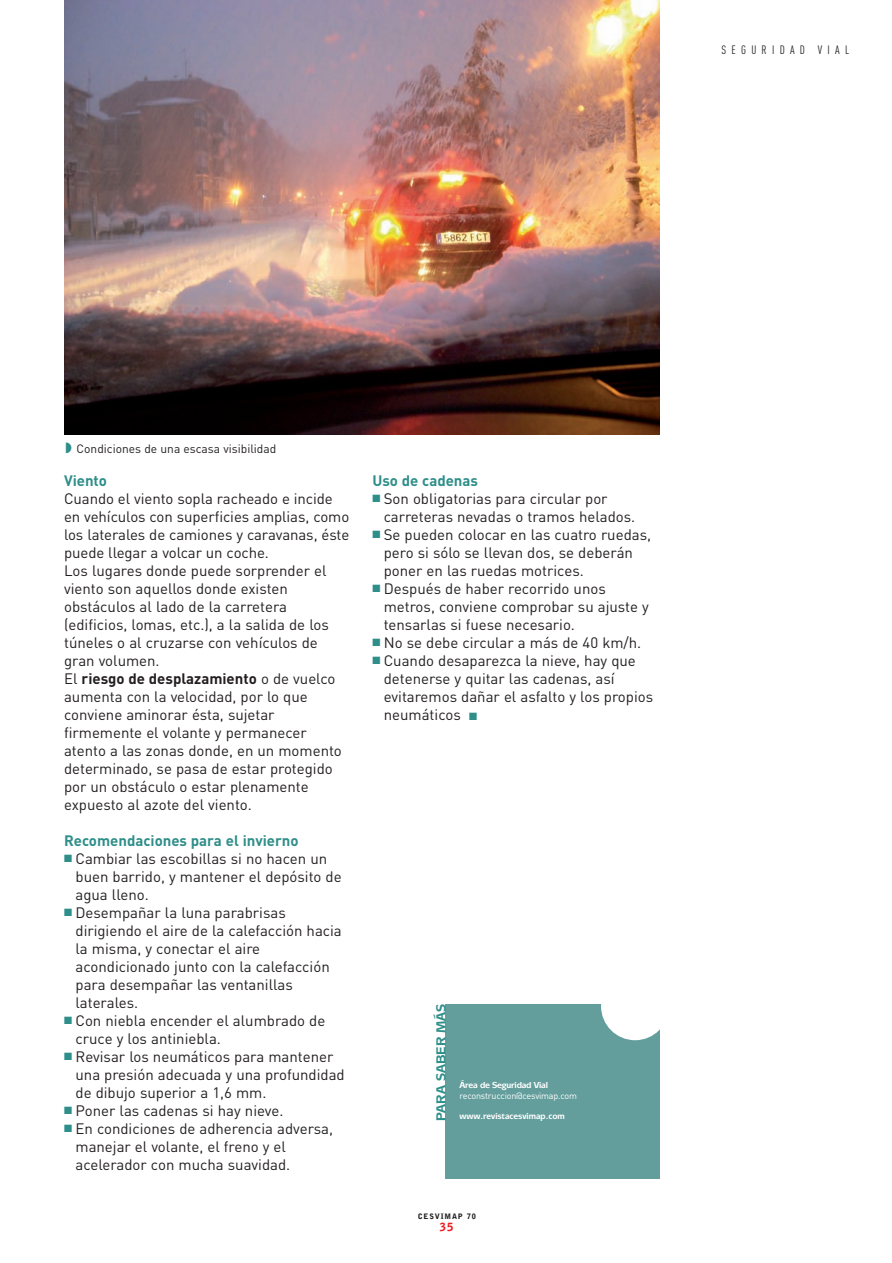
<style>
.page{position:relative;width:892px;height:1263px;background:#fff}
.page>*{position:absolute;margin:0;border:0;box-sizing:border-box;transform-origin:0 0}
.t1{font:15px/18px "DIN";color:#231f20}
.t2{font:700 15px "DIN";color:#2e8e89}
.t3{font:700 13.5px "Mixage ITC";color:#2e8e89}
.t4{font:12px "DIN";color:#231f20}
.t5{font:12px "DIN Cond";letter-spacing:.44em;color:#231f20}
.t6{font:900 11.25px "Bell Gothic";color:#ee1d23}
.t7{font:9px "DIN";letter-spacing:-.02em;color:#fff}
.t8{font:700 9px "Mixage ITC";color:#fff}
.t9{font:700 9px "Mixage ITC";letter-spacing:-.02em;color:#fff}
.t10{font:900 7.5px "Bell Gothic";letter-spacing:.115em;color:#231f20}
.s1{font-weight:700}
.s2{color:#2e8e89}
</style>
<div class="page">
<img style="left:64px;top:0;width:595px;height:434px">
<div style="left:445px;top:1004px;width:214px;height:174px;background:#639e9c"></div>
<div style="left:601px;top:972px;width:68px;height:68px;background:#fff;border-radius:50%"></div>
<p class="t5" style="left:721px;top:45px;width:129px">SEGURIDAD VIAL</p>
<p class="t4" style="left:77px;top:444px;width:201px">Condiciones de una escasa visibilidad</p>
<p class="t2" style="left:64px;top:475px;width:45px">Viento</p>
<p class="t1" style="left:64px;top:491px;width:287px">Cuando el viento sopla racheado e incide en vehículos con superficies amplias, como los laterales de camiones y caravanas, éste puede llegar a volcar un coche.<br>Los lugares donde puede sorprender el viento son aquellos donde existen obstáculos al lado de la carretera (edificios, lomas, etc.), a la salida de los túneles o al cruzarse con vehículos de gran volumen.<br>El <span class="s1">riesgo de desplazamiento</span> o de vuelco aumenta con la velocidad, por lo que conviene aminorar ésta, sujetar firmemente el volante y permanecer atento a las zonas donde, en un momento determinado, se pasa de estar protegido por un obstáculo o estar plenamente expuesto al azote del viento.</p>
<p class="t2" style="left:64px;top:835px;width:236px">Recomendaciones para el invierno</p>
<p class="t1" style="left:76px;top:851px;width:268px;text-indent:-11px"><span class="s2">■</span> Cambiar las escobillas si no hacen un buen barrido, y mantener el depósito de agua lleno.</p>
<p class="t1" style="left:76px;top:905px;width:268px;text-indent:-11px"><span class="s2">■</span> Desempañar la luna parabrisas dirigiendo el aire de la calefacción hacia la misma, y conectar el aire acondicionado junto con la calefacción para desempañar las ventanillas laterales.</p>
<p class="t1" style="left:76px;top:1013px;width:251px;text-indent:-11px"><span class="s2">■</span> Con niebla encender el alumbrado de cruce y los antiniebla.</p>
<p class="t1" style="left:76px;top:1049px;width:271px;text-indent:-11px"><span class="s2">■</span> Revisar los neumáticos para mantener una presión adecuada y una profundidad de dibujo superior a 1,6 mm.</p>
<p class="t1" style="left:64px;top:1103px;width:221px"><span class="s2">■</span> Poner las cadenas si hay nieve.</p>
<p class="t1" style="left:76px;top:1121px;width:259px;text-indent:-11px"><span class="s2">■</span> En condiciones de adherencia adversa, manejar el volante, el freno y el acelerador con mucha suavidad.</p>
<p class="t2" style="left:372px;top:475px;width:107px">Uso de cadenas</p>
<p class="t1" style="left:384px;top:491px;width:253px;text-indent:-11px"><span class="s2">■</span> Son obligatorias para circular por carreteras nevadas o tramos helados.</p>
<p class="t1" style="left:384px;top:527px;width:269px;text-indent:-11px"><span class="s2">■</span> Se pueden colocar en las cuatro ruedas, pero si sólo se llevan dos, se deberán poner en las ruedas motrices.</p>
<p class="t1" style="left:384px;top:581px;width:267px;text-indent:-11px"><span class="s2">■</span> Después de haber recorrido unos metros, conviene comprobar su ajuste y tensarlas si fuese necesario.</p>
<p class="t1" style="left:372px;top:635px;width:270px"><span class="s2">■</span> No se debe circular a más de 40 km/h.</p>
<p class="t1" style="left:384px;top:653px;width:271px;text-indent:-11px"><span class="s2">■</span> Cuando desaparezca la nieve, hay que detenerse y quitar las cadenas, así evitaremos dañar el asfalto y los propios neumáticos <span class="s2">■</span></p>
<p class="t3" style="left:437px;top:1121px;width:118px;rotate:-90deg">PARA SABER MÁS</p>
<p class="t9" style="left:459px;top:1082px;width:90px">Área de Seguridad Vial</p>
<p class="t7" style="left:459px;top:1093px;width:119px">reconstruccion@cesvimap.com</p>
<p class="t8" style="left:459px;top:1113px;width:107px">www.revistacesvimap.com</p>
<p class="t10" style="left:418px;top:1212px;width:60px">CESVIMAP 70</p>
<p class="t6" style="left:440px;top:1220px;width:15px">35</p>
</div>
